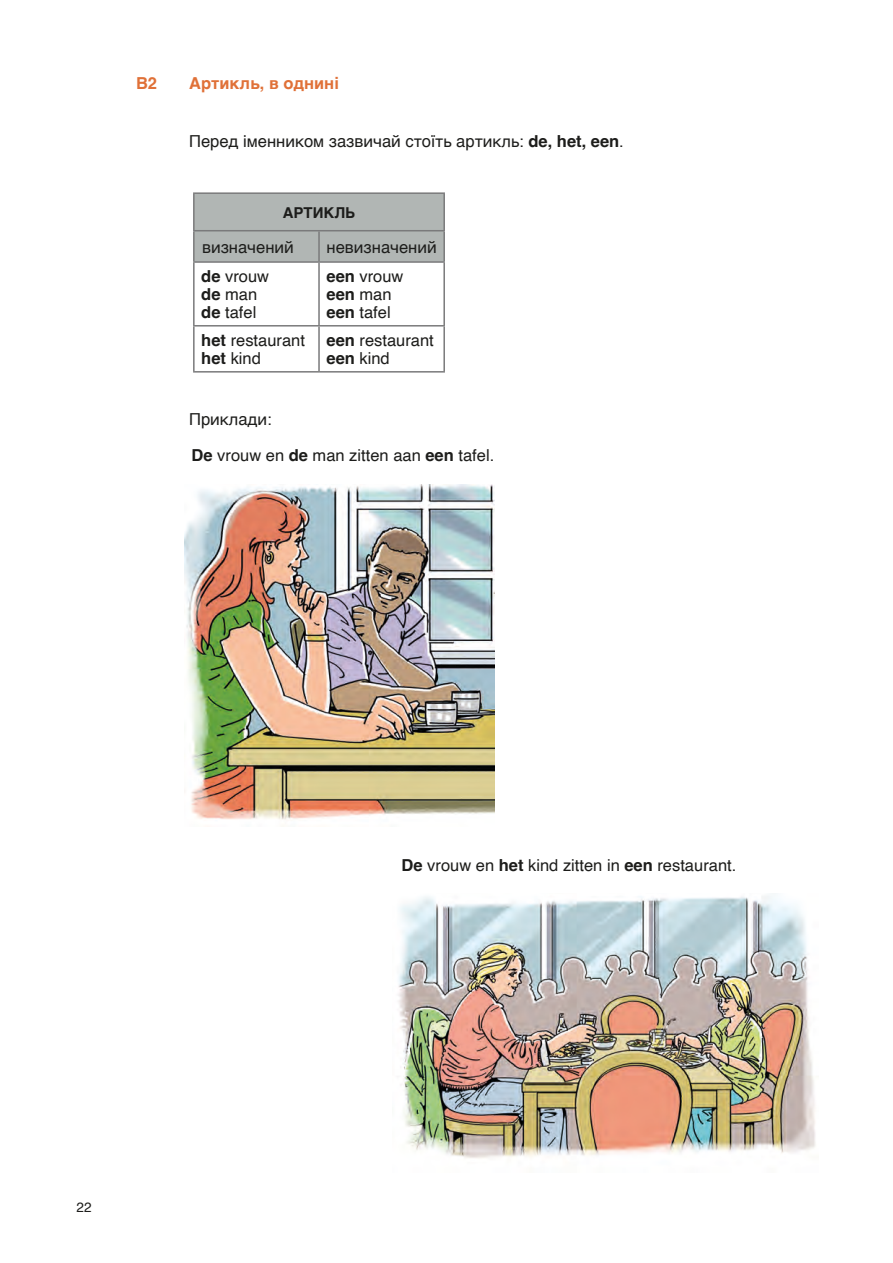
<style>
.page{position:relative;width:893px;height:1263px;background:#fff}
.page>*{position:absolute;margin:0;border:0;box-sizing:border-box;transform-origin:0 0}
.Standaard1{font:16.5px "Helvetica";color:#1d1d1b}
.Standaard1-2{font:700 16.5px "Helvetica";color:#e07138}
.Standaard1-3{font:700 16.5px "Helvetica";color:#1d1d1b}
.Standaard1-4{font:700 15px "Helvetica";color:#1d1d1b}
.t1{font:13.5px "Helvetica";color:#1d1d1b}
.s1{font-weight:700}
.s2{font-weight:400}
</style>
<div class="page">
<img style="left:184px;top:485px;width:310px;height:335px">
<img style="left:398px;top:896px;width:418px;height:263px">
<div style="left:195px;top:194px;width:248px;height:67px;background:#b1b6b4"></div>
<hr style="left:193px;top:263px;width:2px;height:62px;background:#7a7a7b">
<hr style="left:318px;top:263px;width:2px;height:62px;background:#7a7a7b">
<hr style="left:443px;top:263px;width:2px;height:62px;background:#7a7a7b">
<hr style="left:193px;top:325px;width:126px;height:2px;background:#7a7a7b">
<hr style="left:193px;top:327px;width:2px;height:44px;background:#7a7a7b">
<hr style="left:319px;top:325px;width:126px;height:2px;background:#7a7a7b">
<hr style="left:318px;top:327px;width:2px;height:44px;background:#7a7a7b">
<hr style="left:443px;top:327px;width:2px;height:44px;background:#7a7a7b">
<hr style="left:193px;top:371px;width:126px;height:2px;background:#7a7a7b">
<hr style="left:319px;top:371px;width:126px;height:2px;background:#7a7a7b">
<hr style="left:193px;top:192px;width:126px;height:2px;background:#7a7a7b">
<hr style="left:193px;top:194px;width:2px;height:36px;background:#7a7a7b">
<hr style="left:319px;top:192px;width:126px;height:2px;background:#7a7a7b">
<hr style="left:443px;top:194px;width:2px;height:36px;background:#7a7a7b">
<hr style="left:193px;top:230px;width:126px;height:1px;background:#7a7a7b">
<hr style="left:193px;top:231px;width:2px;height:30px;background:#7a7a7b">
<hr style="left:319px;top:230px;width:126px;height:1px;background:#7a7a7b">
<hr style="left:318px;top:231px;width:2px;height:30px;background:#7a7a7b">
<hr style="left:443px;top:231px;width:2px;height:30px;background:#7a7a7b">
<hr style="left:193px;top:261px;width:126px;height:2px;background:#7a7a7b">
<hr style="left:319px;top:261px;width:126px;height:2px;background:#7a7a7b">
<p class="Standaard1-2" style="left:136px;top:73px;width:23px">B2</p>
<p class="Standaard1-2" style="left:189px;top:73px;width:151px">Артикль, в однині</p>
<p class="Standaard1" style="left:189px;top:129px;width:436px">Перед іменником зазвичай стоїть артикль: <span class="s1">de, het, een</span>.</p>
<p class="Standaard1-4" style="left:283px;top:203px;width:74px">АРТИКЛЬ</p>
<p class="Standaard1" style="left:202px;top:234px;width:93px">визначений</p>
<p class="Standaard1" style="left:327px;top:234px;width:112px">невизначений</p>
<p class="Standaard1" style="left:201px;top:264px;width:69px"><span class="s1">de</span> vrouw</p>
<p class="Standaard1" style="left:201px;top:282px;width:57px"><span class="s1">de</span> man</p>
<p class="Standaard1" style="left:201px;top:300px;width:57px"><span class="s1">de</span> tafel</p>
<p class="Standaard1" style="left:326px;top:264px;width:79px"><span class="s1">een</span> vrouw</p>
<p class="Standaard1-3" style="left:326px;top:284px;width:67px">een <span class="s2">man</span></p>
<p class="Standaard1" style="left:326px;top:300px;width:66px"><span class="s1">een</span> tafel</p>
<p class="Standaard1" style="left:201px;top:327px;width:105px"><span class="s1">het</span> restaurant</p>
<p class="Standaard1" style="left:201px;top:345px;width:61px"><span class="s1">het</span> kind</p>
<p class="Standaard1" style="left:326px;top:327px;width:109px"><span class="s1">een</span> restaurant</p>
<p class="Standaard1" style="left:326px;top:345px;width:65px"><span class="s1">een</span> kind</p>
<p class="Standaard1" style="left:189px;top:407px;width:84px">Приклади:</p>
<p class="Standaard1" style="left:192px;top:443px;width:304px"><span class="s1">De</span> vrouw en <span class="s1">de</span> man zitten aan <span class="s1">een</span> tafel.</p>
<p class="t1" style="left:77px;top:1197px;width:17px">22</p>
<p class="Standaard1" style="left:402px;top:852px;width:336px"><span class="s1">De</span> vrouw en <span class="s1">het</span> kind zitten in <span class="s1">een</span> restaurant.</p>
</div>
